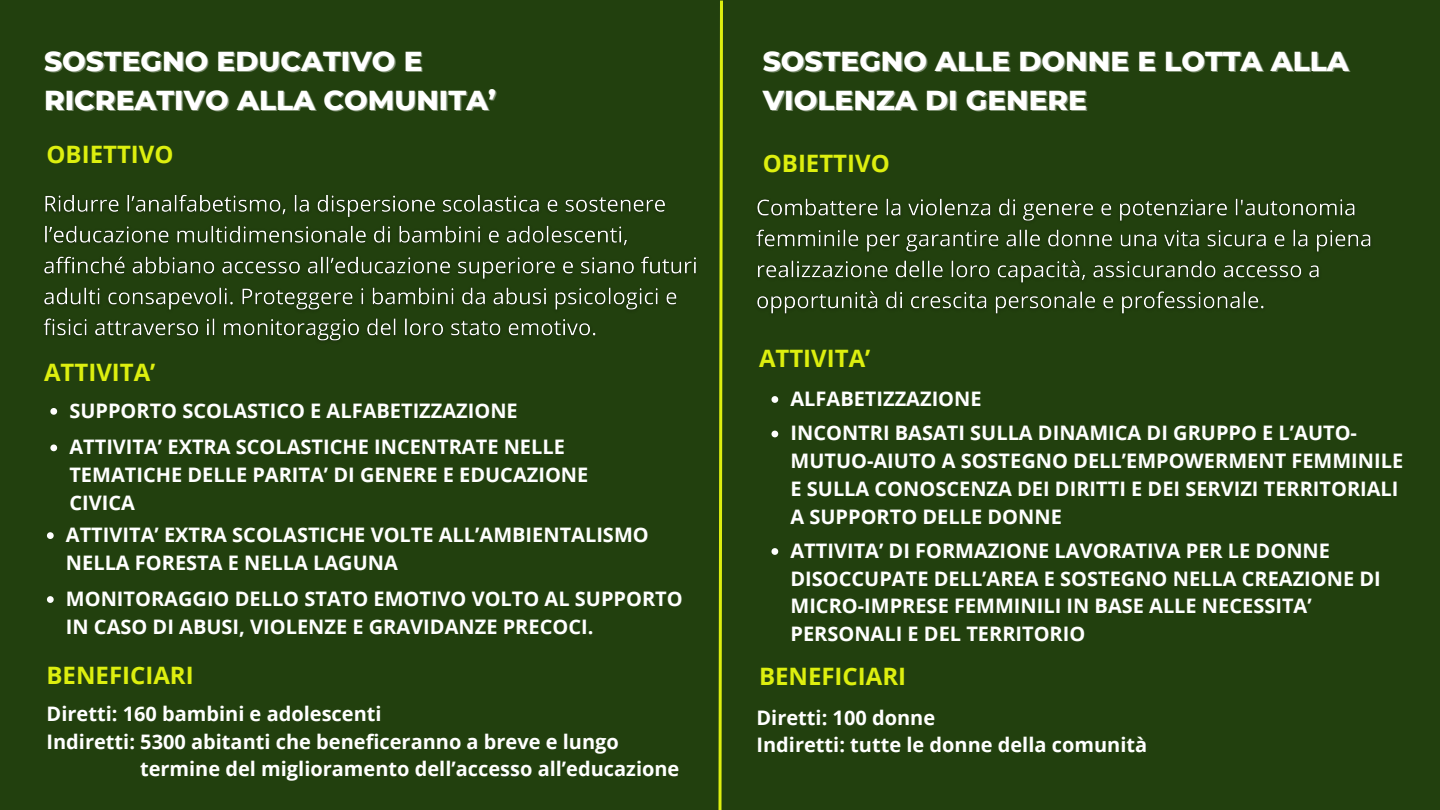
<style>
.page{position:relative;width:1440px;height:810px;background:#22400e}
.page>*{position:absolute;margin:0;border:0;box-sizing:border-box;transform-origin:0 0}
.t1{font:800 28px/39px "Montserrat";color:#fff}
.t2{font:700 24px "Open Sans";color:#ddef0f}
.t3{font:700 20px/27.8px "Open Sans";color:#fff}
</style>
<div class="page">
<svg style="left:50px;top:408px;width:7px;height:7px"></svg>
<svg style="left:50px;top:444px;width:7px;height:7px"></svg>
<svg style="left:718px;top:0;width:5px;height:810px"></svg>
<svg style="left:771px;top:548px;width:7px;height:7px"></svg>
<svg style="left:771px;top:431px;width:7px;height:6px"></svg>
<svg style="left:47px;top:532px;width:7px;height:7px"></svg>
<img style="left:43px;top:194px;width:653px;height:147px">
<img style="left:756px;top:198px;width:615px;height:116px">
<svg style="left:771px;top:396px;width:7px;height:7px"></svg>
<svg style="left:47px;top:596px;width:7px;height:7px"></svg>
<p class="t1" style="left:44px;top:41px;width:454px">SOSTEGNO EDUCATIVO E<br>RICREATIVO ALLA COMUNITA’</p>
<p class="t2" style="left:47px;top:137px;width:128px">OBIETTIVO</p>
<p class="t2" style="left:44px;top:355px;width:113px">ATTIVITA’</p>
<p class="t3" style="left:69px;top:396px;width:450px">SUPPORTO SCOLASTICO E ALFABETIZZAZIONE</p>
<p class="t3" style="left:69px;top:433px;width:520px">ATTIVITA’ EXTRA SCOLASTICHE INCENTRATE NELLE<br>TEMATICHE DELLE PARITA’ DI GENERE E EDUCAZIONE<br>CIVICA</p>
<p class="t3" style="left:66px;top:520px;width:584px">ATTIVITA’ EXTRA SCOLASTICHE VOLTE ALL’AMBIENTALISMO<br>NELLA FORESTA E NELLA LAGUNA</p>
<p class="t3" style="left:66px;top:584px;width:618px">MONITORAGGIO DELLO STATO EMOTIVO VOLTO AL SUPPORTO<br>IN CASO DI ABUSI, VIOLENZE E GRAVIDANZE PRECOCI.</p>
<p class="t2" style="left:47px;top:658px;width:149px">BENEFICIARI</p>
<p class="t3" style="left:47px;top:699px;width:337px">Diretti: 160 bambini e adolescenti</p>
<p class="t3" style="left:47px;top:727px;width:574px">Indiretti: 5300 abitanti che beneficeranno a breve e lungo</p>
<p class="t3" style="left:140px;top:755px;width:541px">termine del miglioramento dell’accesso all’educazione</p>
<p class="t1" style="left:763px;top:41px;width:588px">SOSTEGNO ALLE DONNE E LOTTA ALLA<br>VIOLENZA DI GENERE</p>
<p class="t2" style="left:763px;top:146px;width:128px">OBIETTIVO</p>
<p class="t2" style="left:759px;top:341px;width:113px">ATTIVITA’</p>
<p class="t3" style="left:790px;top:384px;width:193px">ALFABETIZZAZIONE</p>
<p class="t3" style="left:790px;top:419px;width:614px">INCONTRI BASATI SULLA DINAMICA DI GRUPPO E L’AUTO-MUTUO-AIUTO A SOSTEGNO DELL’EMPOWERMENT FEMMINILE E SULLA CONOSCENZA DEI DIRITTI E DEI SERVIZI TERRITORIALI A SUPPORTO DELLE DONNE</p>
<p class="t3" style="left:790px;top:536px;width:592px">ATTIVITA’ DI FORMAZIONE LAVORATIVA PER LE DONNE DISOCCUPATE DELL’AREA E SOSTEGNO NELLA CREAZIONE DI MICRO-IMPRESE FEMMINILI IN BASE ALLE NECESSITA’ PERSONALI E DEL TERRITORIO</p>
<p class="t2" style="left:759px;top:660px;width:149px">BENEFICIARI</p>
<p class="t3" style="left:756px;top:703px;width:180px">Diretti: 100 donne</p>
<p class="t3" style="left:756px;top:731px;width:392px">Indiretti: tutte le donne della comunità</p>
</div>
